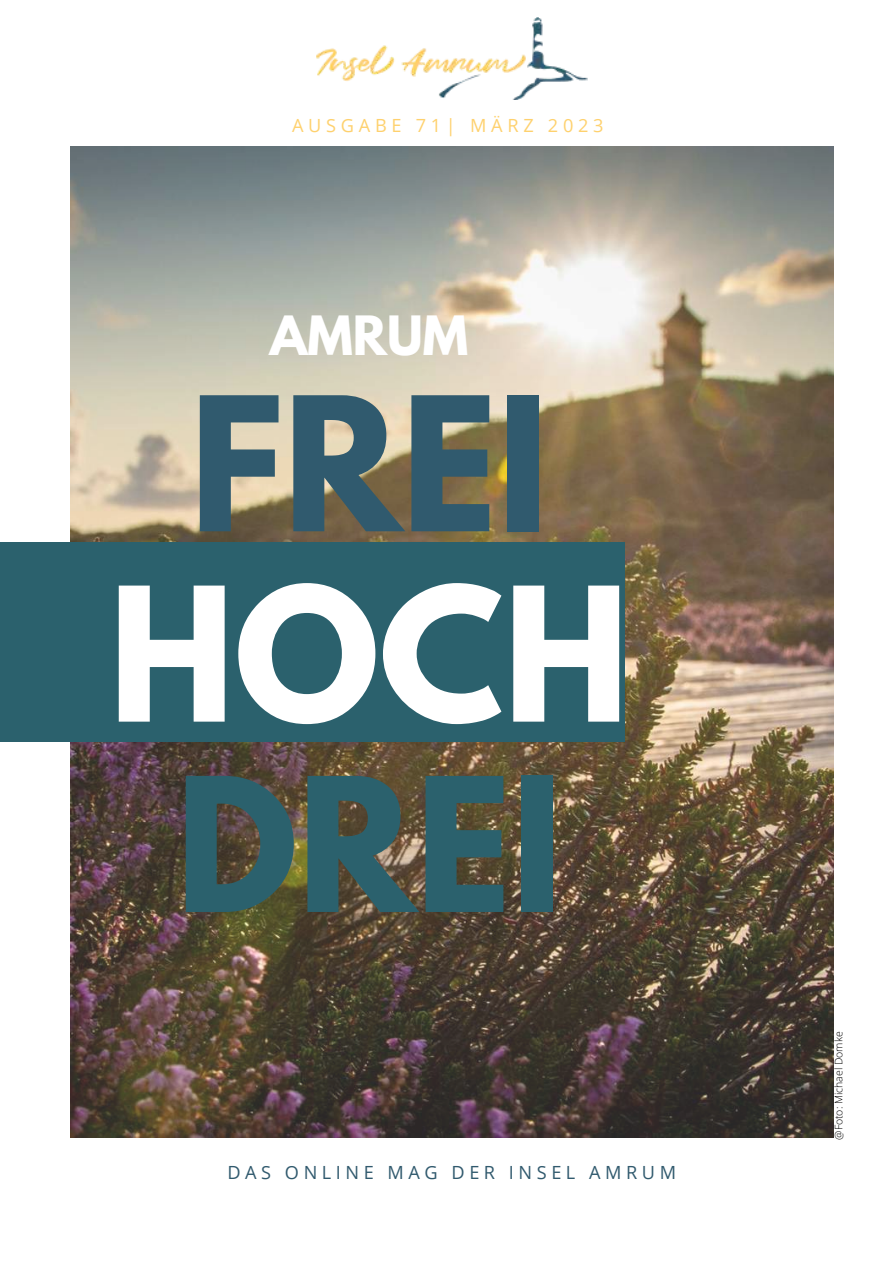
<style>
.page{position:relative;width:893px;height:1264px;background:#fff}
.page>*{position:absolute;margin:0;border:0;box-sizing:border-box;transform-origin:0 0}
.t1{font:700 164.85px "League Spartan";color:#305a6e}
.t2{font:700 164.85px "League Spartan";color:#fff}
.t3{font:700 164.85px "League Spartan";color:#2b616d}
.t4{font:700 48px "League Spartan";color:#fff}
.t5{font:18.15px "Open Sans";letter-spacing:.25em;color:#315a6e}
.t6{font:18.15px "Open Sans";letter-spacing:.26em;color:#fed16e}
.t7{font:300 10.5px "Open Sans";color:#000}
</style>
<div class="page">
<img style="left:316px;top:18px;width:271px;height:82px">
<img style="left:70px;top:147px;width:763px;height:990px">
<div style="left:0;top:543px;width:624px;height:199px;background:#2b616d"></div>
<p class="t6" style="left:292px;top:113px;width:313px">AUSGABE 71| MÄRZ 2023</p>
<h2 class="t4" style="left:270px;top:312px;width:200px">AMRUM</h2>
<h1 class="t1" style="left:190px;top:383px;width:359px">FREI</h1>
<h1 class="t2" style="left:109px;top:573px;width:521px">HOCH</h1>
<h1 class="t3" style="left:176px;top:763px;width:388px">DREI</h1>
<p class="t5" style="left:227px;top:1159px;width:450px">DAS ONLINE MAG DER INSEL AMRUM</p>
<p class="t7" style="left:831px;top:1139px;width:110px;rotate:-90deg">@Foto: Michael Domke</p>
</div>
